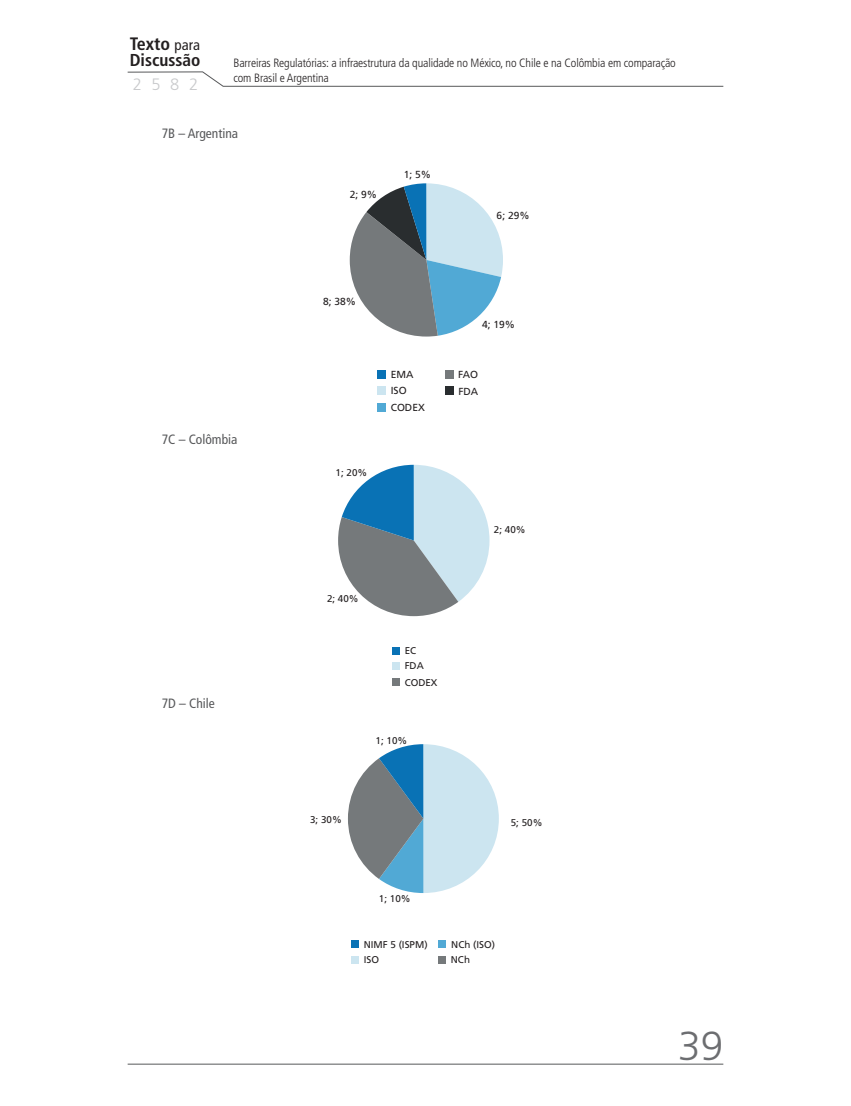
<style>
.page{position:relative;width:851px;height:1106px;background:#fff}
.page>*{position:absolute;margin:0;border:0;box-sizing:border-box;transform-origin:0 0}
.t1{font:300 40.5px "Frutiger LT Pro";color:#6c6d70}
.t2{font:700 condensed 18px "Frutiger LT Pro";color:#231f20}
.t3{font:700 condensed 17.25px "Frutiger LT Pro";color:#231f20}
.t4{font:300 16.5px "Frutiger LT Pro";color:#c9cacc}
.t5{font:condensed 13.5px "Frutiger LT Pro";color:#57585a}
.t6{font:300 condensed 12px/14.4px "Frutiger LT Pro";letter-spacing:-.01em;color:#231f20}
.t7{font:10.2px/15.9px "Frutiger LT Pro";color:#231f20}
.t8{font:9.9px/15.3px "Frutiger LT Pro";color:#231f20}
.t9{font:9.75px/16.4px "Frutiger LT Pro";color:#231f20}
.s1{font-weight:400;font-size:15px}
</style>
<div class="page">
<svg style="left:127px;top:71px;width:597px;height:16px"></svg>
<hr style="left:128px;top:1063px;width:595px;height:1px;background:#57585a">
<div style="left:377px;top:371px;width:9px;height:8px;background:#0972b5"></div>
<div style="left:377px;top:386px;width:8px;height:9px;background:#cce5f0"></div>
<div style="left:377px;top:403px;width:8px;height:9px;background:#51a9d5"></div>
<div style="left:445px;top:386px;width:8px;height:9px;background:#292d2f"></div>
<div style="left:445px;top:371px;width:8px;height:8px;background:#75797b"></div>
<svg style="left:350px;top:183px;width:153px;height:153px"></svg>
<div style="left:392px;top:647px;width:8px;height:8px;background:#0972b5"></div>
<div style="left:391px;top:662px;width:8px;height:8px;background:#cce5f0"></div>
<div style="left:391px;top:678px;width:8px;height:8px;background:#75797b"></div>
<svg style="left:338px;top:465px;width:151px;height:151px"></svg>
<svg style="left:348px;top:744px;width:151px;height:149px"></svg>
<div style="left:351px;top:940px;width:8px;height:8px;background:#0972b5"></div>
<div style="left:350px;top:955px;width:8px;height:8px;background:#cce5f0"></div>
<div style="left:438px;top:940px;width:8px;height:8px;background:#51a9d5"></div>
<div style="left:438px;top:955px;width:8px;height:8px;background:#75797b"></div>
<h2 class="t2" style="left:130px;top:33px;width:72px">Texto <span class="s1">para</span></h2>
<h3 class="t3" style="left:130px;top:50px;width:72px">Discussão</h3>
<h3 class="t4" style="left:133px;top:75px;width:67px">2582</h3>
<p class="t6" style="left:233px;top:56px;width:443px">Barreiras Regulatórias: a infraestrutura da qualidade no México, no Chile e na Colômbia em comparação com Brasil e Argentina</p>
<p class="t5" style="left:162px;top:125px;width:78px">7B – Argentina</p>
<p class="t5" style="left:162px;top:431px;width:77px">7C – Colômbia</p>
<p class="t5" style="left:162px;top:696px;width:55px">7D – Chile</p>
<p class="t7" style="left:350px;top:186px;width:29px">2; 9%</p>
<p class="t7" style="left:403px;top:167px;width:29px">1; 5%</p>
<p class="t7" style="left:496px;top:208px;width:34px">6; 29%</p>
<p class="t7" style="left:323px;top:293px;width:34px">8; 38%</p>
<p class="t9" style="left:335px;top:464px;width:33px">1; 20%</p>
<p class="t7" style="left:390px;top:367px;width:24px">EMA<br>ISO</p>
<p class="t7" style="left:390px;top:400px;width:36px">CODEX</p>
<p class="t7" style="left:482px;top:316px;width:34px">4; 19%</p>
<p class="t7" style="left:458px;top:366px;width:22px;line-height:16.6px">FAO<br>FDA</p>
<p class="t9" style="left:494px;top:522px;width:33px">2; 40%</p>
<p class="t9" style="left:327px;top:590px;width:33px">2; 40%</p>
<p class="t9" style="left:404px;top:642px;width:13px">EC</p>
<p class="t9" style="left:404px;top:657px;width:34px">FDA<br>CODEX</p>
<p class="t8" style="left:375px;top:733px;width:33px">1; 10%</p>
<p class="t8" style="left:310px;top:811px;width:33px">3; 30%</p>
<p class="t8" style="left:510px;top:815px;width:33px">5; 50%</p>
<p class="t8" style="left:379px;top:891px;width:33px">1; 10%</p>
<p class="t8" style="left:363px;top:936px;width:65px">NIMF 5 (ISPM)<br>ISO</p>
<p class="t8" style="left:451px;top:936px;width:46px">NCh (ISO)<br>NCh</p>
<h1 class="t1" style="left:678px;top:1022px;width:47px">39</h1>
</div>
